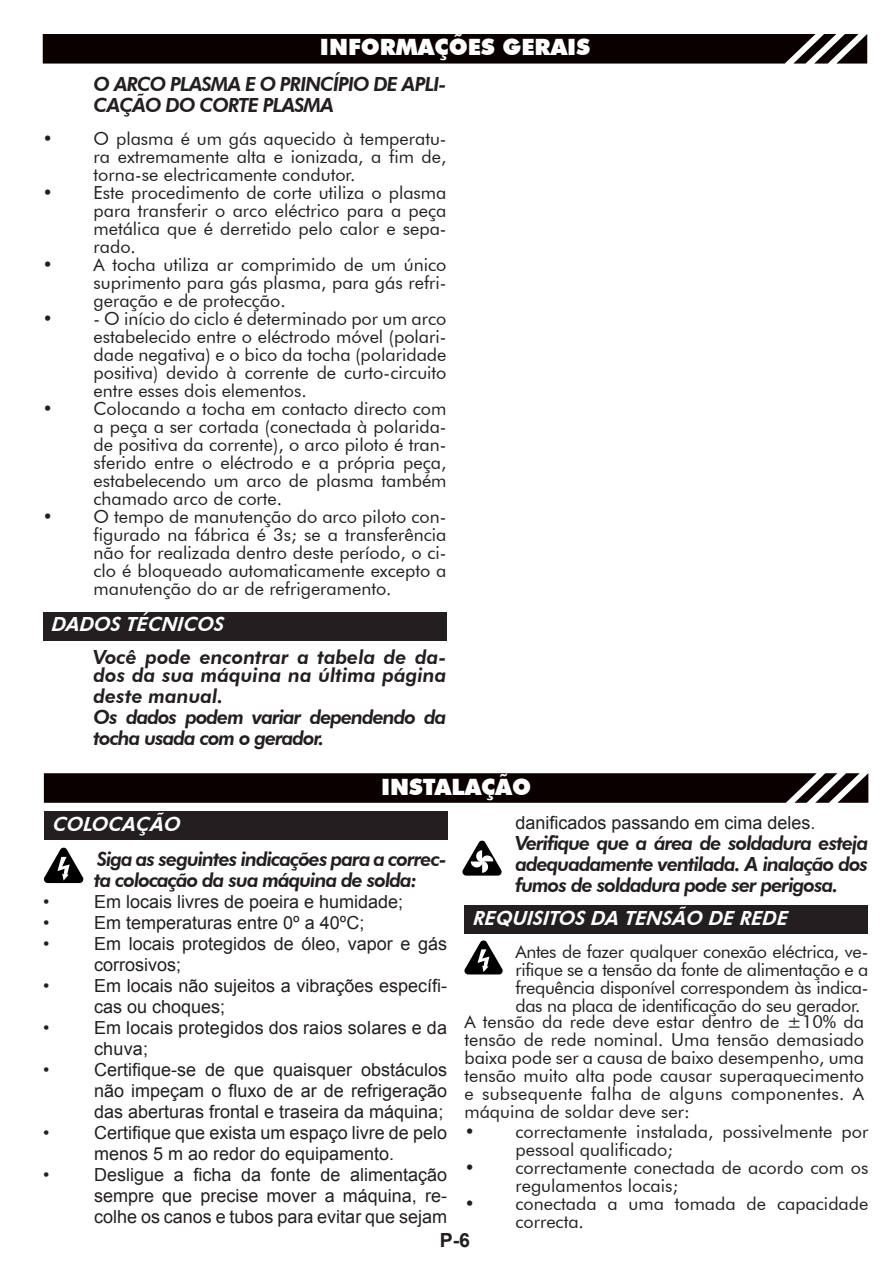
<style>
.page{position:relative;width:893px;height:1263px;background:#fff}
.page>*{position:absolute;margin:0;border:0;box-sizing:border-box;transform-origin:0 0}
.titolo_paragrafo{font:900 22.5px "Futura BT";color:#fff}
.grassetto{font:italic 800 19.5px/21px "Futura BT";letter-spacing:-.05em;color:#231f20}
.grassetto-2{font:italic 800 19.5px/18px "Futura BT";color:#231f20}
.sotto_paragrafo{font:italic 800 19.5px "Futura BT";color:#fff}
.t1{font:700 19.5px "Arial";color:#231f20}
.corpo_testo_normale{font:18px/18px "Futura BT";color:#231f20;text-align:justify}
.t2{font:18px/21px "Arial";color:#231f20}
</style>
<div class="page">
<div style="left:464px;top:906px;width:404px;height:28px;background:#231f20"></div>
<div style="left:43px;top:34px;width:824px;height:30px;background:#0a0000"></div>
<div style="left:43px;top:612px;width:403px;height:28px;background:#231f20"></div>
<svg style="left:44px;top:773px;width:824px;height:30px;background:#150b0b"></svg>
<svg style="left:462px;top:841px;width:40px;height:35px"></svg>
<svg style="left:464px;top:940px;width:39px;height:34px"></svg>
<svg style="left:44px;top:848px;width:39px;height:35px"></svg>
<div style="left:44px;top:811px;width:404px;height:28px;background:#231f20"></div>
<p class="titolo_paragrafo" style="left:320px;top:34px;width:272px">INFORMAÇÕES GERAIS</p>
<p class="grassetto" style="left:94px;top:74px;width:354px">O ARCO PLASMA E O PRINCÍPIO DE APLI-<br>CAÇÃO DO CORTE PLASMA</p>
<p class="corpo_testo_normale" style="left:94px;top:130px;width:354px;text-indent:-51px">• O plasma é um gás aquecido à temperatu&shy;ra extremamente alta e ionizada, a fim de, torna-se electricamente condutor.</p>
<p class="corpo_testo_normale" style="left:94px;top:184px;width:354px;text-indent:-51px">• Este procedimento de corte utiliza o plasma para transferir o arco eléctrico para a peça metálica que é derretido pelo calor e sepa&shy;rado.</p>
<p class="corpo_testo_normale" style="left:94px;top:256px;width:354px;text-indent:-51px">• A tocha utiliza ar comprimido de um único suprimento para gás plasma, para gás refri&shy;geração e de protecção.</p>
<p class="corpo_testo_normale" style="left:94px;top:310px;width:354px;text-indent:-51px">• - O início do ciclo é determinado por um arco estabelecido entre o eléctrodo móvel (polari&shy;dade negativa) e o bico da tocha (polaridade positiva) devido à corrente de curto-circuito entre esses dois elementos.</p>
<p class="corpo_testo_normale" style="left:94px;top:400px;width:354px;text-indent:-51px">• Colocando a tocha em contacto directo com a peça a ser cortada (conectada à polarida&shy;de positiva da corrente), o arco piloto é tran&shy;sferido entre o eléctrodo e a própria peça, estabelecendo um arco de plasma também chamado arco de corte.</p>
<p class="corpo_testo_normale" style="left:94px;top:508px;width:354px;text-indent:-51px">• O tempo de manutenção do arco piloto con&shy;figurado na fábrica é 3s; se a transferência não for realizada dentro deste período, o ci&shy;clo é bloqueado automaticamente excepto a manutenção do ar de refrigeramento.</p>
<p class="sotto_paragrafo" style="left:51px;top:613px;width:177px">DADOS TÉCNICOS</p>
<p class="grassetto-2" style="left:94px;top:648px;width:354px">Você pode encontrar a tabela de da&shy;dos da sua máquina na última página</p>
<p class="grassetto-2" style="left:94px;top:687px;width:131px">deste manual.</p>
<p class="grassetto" style="left:94px;top:707px;width:354px">Os dados podem variar dependendo da tocha usada com o gerador.</p>
<p class="titolo_paragrafo" style="left:381px;top:773px;width:152px">INSTALAÇÃO</p>
<p class="sotto_paragrafo" style="left:52px;top:812px;width:132px">COLOCAÇÃO</p>
<p class="grassetto" style="left:94px;top:848px;width:354px">Siga as seguintes indicações para a correc&shy;ta colocação da sua máquina de solda:</p>
<p class="t2" style="left:43px;top:891px;width:8px">•</p>
<p class="t2" style="left:94px;top:891px;width:311px">Em locais livres de poeira e humidade;</p>
<p class="t2" style="left:43px;top:912px;width:8px">•</p>
<p class="t2" style="left:94px;top:912px;width:272px">Em temperaturas entre 0º a 40ºC;</p>
<p class="t2" style="left:43px;top:933px;width:8px">•</p>
<p class="t2" style="left:94px;top:933px;width:354px">Em locais protegidos de óleo, vapor e gás corrosivos;</p>
<p class="t2" style="left:43px;top:975px;width:8px">•</p>
<p class="t2" style="left:94px;top:975px;width:354px">Em locais não sujeitos a vibrações específi&shy;cas ou choques;</p>
<p class="t2" style="left:43px;top:1017px;width:8px">•</p>
<p class="t2" style="left:94px;top:1017px;width:354px">Em locais protegidos dos raios solares e da chuva;</p>
<p class="t2" style="left:43px;top:1059px;width:8px">•</p>
<p class="t2" style="left:94px;top:1059px;width:354px;text-align:justify">Certifique-se de que quaisquer obstáculos não impeçam o fluxo de ar de refrigeração das aberturas frontal e traseira da máquina;</p>
<p class="t2" style="left:43px;top:1122px;width:8px">•</p>
<p class="t2" style="left:94px;top:1122px;width:354px">Certifique que exista um espaço livre de pelo menos 5 m ao redor do equipamento.</p>
<p class="t2" style="left:43px;top:1164px;width:8px">•</p>
<p class="t2" style="left:94px;top:1164px;width:354px;text-align:justify">Desligue a ficha da fonte de alimentação sempre que precise mover a máquina, re&shy;colhe os canos e tubos para evitar que sejam</p>
<p class="t2" style="left:515px;top:812px;width:302px">danificados passando em cima deles.</p>
<p class="grassetto" style="left:515px;top:832px;width:354px;text-align:justify">Verifique que a área de soldadura esteja adequadamente ventilada. A inalação dos fumos de soldadura pode ser perigosa.</p>
<p class="sotto_paragrafo" style="left:473px;top:906px;width:319px">REQUISITOS DA TENSÃO DE REDE</p>
<p class="corpo_testo_normale" style="left:515px;top:942px;width:354px">Antes de fazer qualquer conexão eléctrica, ve&shy;rifique se a tensão da fonte de alimentação e a frequência disponível correspondem às indica&shy;das na placa de identificação do seu gerador.</p>
<p class="corpo_testo_normale" style="left:464px;top:1013px;width:401px">A tensão da rede deve estar dentro de ±10% da tensão de rede nominal. Uma tensão demasiado baixa pode ser a causa de baixo desempenho, uma tensão muito alta pode causar superaquecimento e subsequente falha de alguns componentes. A máquina de soldar deve ser:</p>
<p class="corpo_testo_normale" style="left:515px;top:1122px;width:354px;text-indent:-51px">• correctamente instalada, possivelmente por pessoal qualificado;</p>
<p class="corpo_testo_normale" style="left:515px;top:1158px;width:354px;text-indent:-51px">• correctamente conectada de acordo com os regulamentos locais;</p>
<p class="corpo_testo_normale" style="left:515px;top:1194px;width:354px;text-indent:-51px">• conectada a uma tomada de capacidade correcta.</p>
<p class="t1" style="left:440px;top:1227px;width:32px">P-6</p>
</div>
